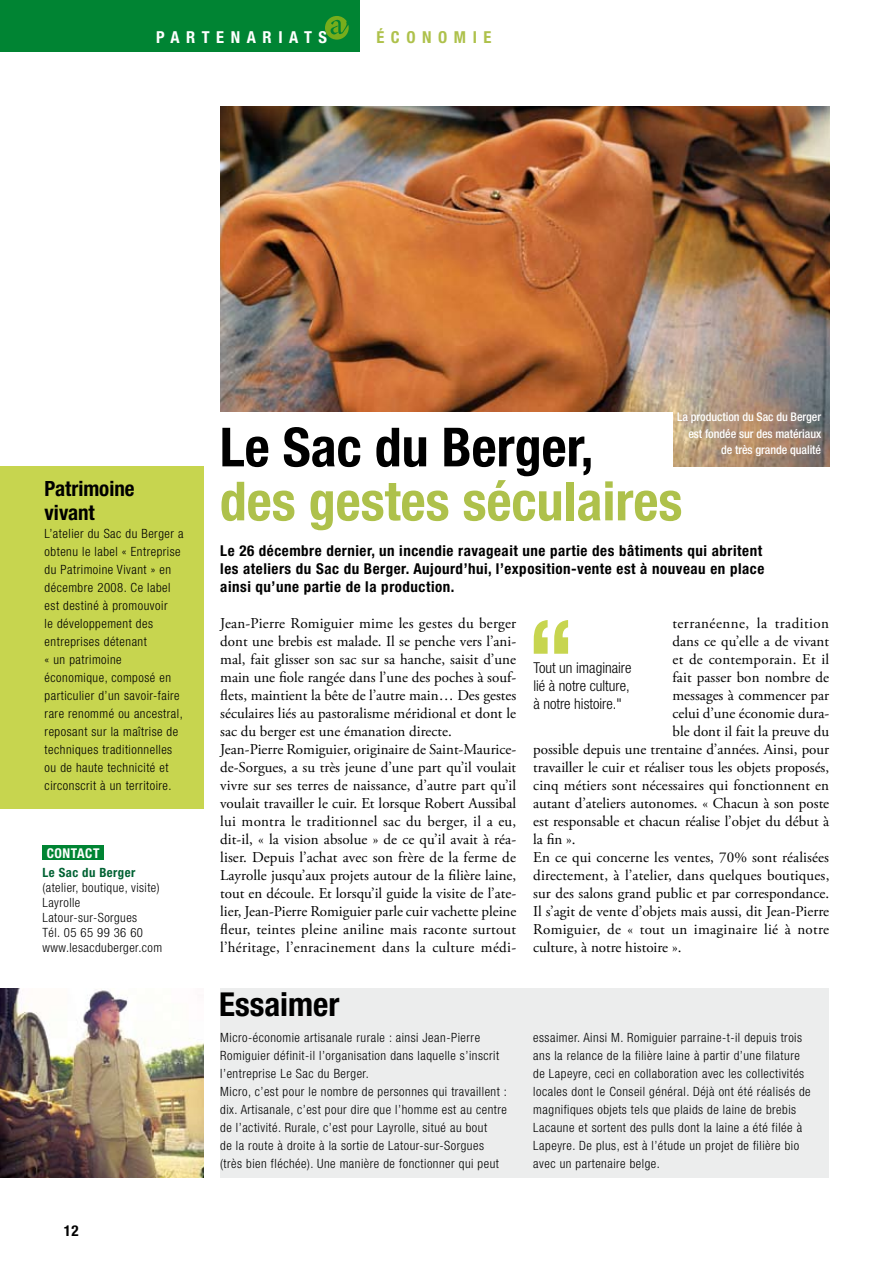
<style>
.page{position:relative;width:893px;height:1263px;background:#fff}
.page>*{position:absolute;margin:0;border:0;box-sizing:border-box;transform-origin:0 0}
.t1{font:700 condensed 105px "Helvetica Neue";color:#c7d54f}
.t2{font:700 condensed 54px "Helvetica Neue";color:#aec14b}
.t3{font:700 condensed 54px "Helvetica Neue";color:#000}
.t4{font:700 condensed 33px "Helvetica Neue";color:#000}
.t5{font:700 condensed 21px/24px "Helvetica Neue";color:#000}
.t6{font:700 condensed 16.5px "Helvetica Neue";letter-spacing:.4em;color:#fff}
.t7{font:700 condensed 16.5px "Helvetica Neue";letter-spacing:.4em;color:#aec14b}
.t8{font:15px/18px "Adobe Garamond Pro";color:#000}
.t9{font:700 condensed 15px/18px "Helvetica Neue";letter-spacing:.035em;color:#000}
.t10{font:300 condensed 15px/18px "Helvetica Neue";color:#000}
.t11{font:15px "Adobe Garamond Pro";letter-spacing:.02em;color:#000}
.t12{font:15px "Adobe Garamond Pro";letter-spacing:.03em;color:#000}
.t13{font:700 condensed 13.5px "Helvetica Neue";letter-spacing:.04em;color:#fff}
.t14{font:300 condensed 12.75px/18px "Helvetica Neue";letter-spacing:.04em;color:#000}
.t15{font:700 condensed 12.75px "Helvetica Neue";letter-spacing:.035em;color:#006233}
.t16{font:500 condensed 12px/16.5px "Helvetica Neue";letter-spacing:-.005em;color:#fff;text-align:right}
</style>
<div class="page">
<div style="left:220px;top:988px;width:609px;height:190px;background:#eceded"></div>
<img style="left:220px;top:106px;width:609px;height:360px">
<div style="left:211px;top:412px;width:462px;height:150px;background:#fff"></div>
<div style="left:0;top:0;width:359px;height:51px;background:#008433"></div>
<svg style="left:325px;top:16px;width:24px;height:24px"></svg>
<img style="left:0;top:988px;width:203px;height:190px">
<div style="left:0;top:466px;width:203px;height:342px;background:#c7d54f"></div>
<div style="left:43px;top:845px;width:61px;height:15px;background:#008433"></div>
<p class="t6" style="left:156px;top:27px;width:173px">PARTENARIATS</p>
<p class="t7" style="left:376px;top:27px;width:116px">ÉCONOMIE</p>
<h3 class="t5" style="left:45px;top:476px;width:92px">Patrimoine vivant</h3>
<p class="t14" style="left:45px;top:525px;width:140px">L’atelier du Sac du Berger a obtenu le label « Entreprise du Patrimoine Vivant » en décembre 2008. Ce label est destiné à promouvoir<br>le développement des entreprises détenant<br>« un patrimoine économique, composé en particulier d’un savoir-faire rare renommé ou ancestral, reposant sur la maîtrise de techniques traditionnelles ou de haute technicité et circonscrit à un territoire.</p>
<p class="t13" style="left:47px;top:845px;width:54px">CONTACT</p>
<p class="t15" style="left:43px;top:865px;width:94px">Le Sac du Berger</p>
<p class="t14" style="left:43px;top:880px;width:121px;line-height:15px">(atelier, boutique, visite)<br>Layrolle<br>Latour-sur-Sorgues<br>Tél. 05 65 99 36 60 www.lesacduberger.com</p>
<p class="t9" style="left:64px;top:1222px;width:16px">12</p>
<p class="t16" style="left:677px;top:408px;width:145px">La production du Sac du Berger est fondée sur des matériaux de très grande qualité</p>
<h2 class="t3" style="left:220px;top:414px;width:375px">Le Sac du Berger,</h2>
<h2 class="t2" style="left:220px;top:468px;width:464px">des gestes séculaires</h2>
<p class="t9" style="left:220px;top:542px;width:546px">Le 26 décembre dernier, un incendie ravageait une partie des bâtiments qui abritent les ateliers du Sac du Berger. Aujourd’hui, l’exposition-vente est à nouveau en place ainsi qu’une partie de la production.</p>
<p class="t8" style="left:220px;top:615px;width:298px">Jean-Pierre Romiguier mime les gestes du berger dont une brebis est malade. Il se penche vers l’ani&shy;mal, fait glisser son sac sur sa hanche, saisit d’une main une fiole rangée dans l’une des poches à souf&shy;flets, maintient la bête de l’autre main… Des gestes séculaires liés au pastoralisme méridional et dont le sac du berger est une émanation directe.<br>Jean-Pierre Romiguier, originaire de Saint-Maurice&shy;de-Sorgues, a su très jeune d’une part qu’il voulait vivre sur ses terres de naissance, d’autre part qu’il voulait travailler le cuir. Et lorsque Robert Aussibal lui montra le traditionnel sac du berger, il a eu, dit-il, « la vision absolue » de ce qu’il avait à réa&shy;liser. Depuis l’achat avec son frère de la ferme de Layrolle jusqu’aux projets autour de la filière laine, tout en découle. Et lorsqu’il guide la visite de l’ate&shy;lier, Jean-Pierre Romiguier parle cuir vachette pleine fleur, teintes pleine aniline mais raconte surtout l’héritage, l’enracinement dans la culture médi-</p>
<h3 class="t4" style="left:219px;top:985px;width:122px">Essaimer</h3>
<p class="t14" style="left:220px;top:1029px;width:288px">Micro-économie artisanale rurale : ainsi Jean-Pierre Romiguier définit-il l’organisation dans laquelle s’inscrit l’entreprise Le Sac du Berger.<br>Micro, c’est pour le nombre de personnes qui travaillent : dix. Artisanale, c’est pour dire que l’homme est au centre de l’activité. Rurale, c’est pour Layrolle, situé au bout<br>de la route à droite à la sortie de Latour-sur-Sorgues (très bien fléchée). Une manière de fonctionner qui peut</p>
<p class="t12" style="left:672px;top:615px;width:158px">terranéenne, la tradition</p>
<p class="t8" style="left:672px;top:633px;width:158px">dans ce qu’elle a de vivant</p>
<p class="t8" style="left:672px;top:651px;width:158px">et de contemporain. Et il</p>
<p class="t8" style="left:672px;top:669px;width:158px">fait passer bon nombre de</p>
<p class="t8" style="left:672px;top:687px;width:158px">messages à commencer par</p>
<p class="t8" style="left:672px;top:705px;width:158px">celui d’une économie dura-</p>
<p class="t8" style="left:672px;top:723px;width:158px">ble dont il fait la preuve du</p>
<p class="t8" style="left:533px;top:741px;width:297px">possible depuis une trentaine d’années. Ainsi, pour</p>
<p class="t8" style="left:533px;top:759px;width:297px">travailler le cuir et réaliser tous les objets proposés,</p>
<p class="t8" style="left:533px;top:777px;width:297px">cinq métiers sont nécessaires qui fonctionnent en</p>
<p class="t8" style="left:533px;top:795px;width:297px">autant d’ateliers autonomes. « Chacun à son poste</p>
<p class="t8" style="left:533px;top:813px;width:297px">est responsable et chacun réalise l’objet du début à</p>
<p class="t8" style="left:533px;top:831px;width:44px">la fin ».</p>
<p class="t8" style="left:533px;top:849px;width:297px">En ce qui concerne les ventes, 70% sont réalisées</p>
<p class="t8" style="left:533px;top:867px;width:298px">directement, à l’atelier, dans quelques boutiques,</p>
<p class="t8" style="left:533px;top:885px;width:297px">sur des salons grand public et par correspondance.</p>
<p class="t8" style="left:533px;top:903px;width:297px">Il s’agit de vente d’objets mais aussi, dit Jean-Pierre</p>
<p class="t11" style="left:533px;top:921px;width:297px">Romiguier, de « tout un imaginaire lié à notre</p>
<p class="t8" style="left:533px;top:939px;width:150px">culture, à notre histoire ».</p>
<h1 class="t1" style="left:527px;top:594px;width:50px">“</h1>
<p class="t10" style="left:533px;top:658px;width:100px">Tout un imaginaire lié à notre culture, à notre histoire."</p>
<p class="t14" style="left:533px;top:1029px;width:279px">essaimer. Ainsi M. Romiguier parraine-t-il depuis trois ans la relance de la filière laine à partir d’une filature de Lapeyre, ceci en collaboration avec les collectivités locales dont le Conseil général. Déjà ont été réalisés de magnifiques objets tels que plaids de laine de brebis Lacaune et sortent des pulls dont la laine a été filée à Lapeyre. De plus, est à l’étude un projet de filière bio avec un partenaire belge.</p>
</div>
